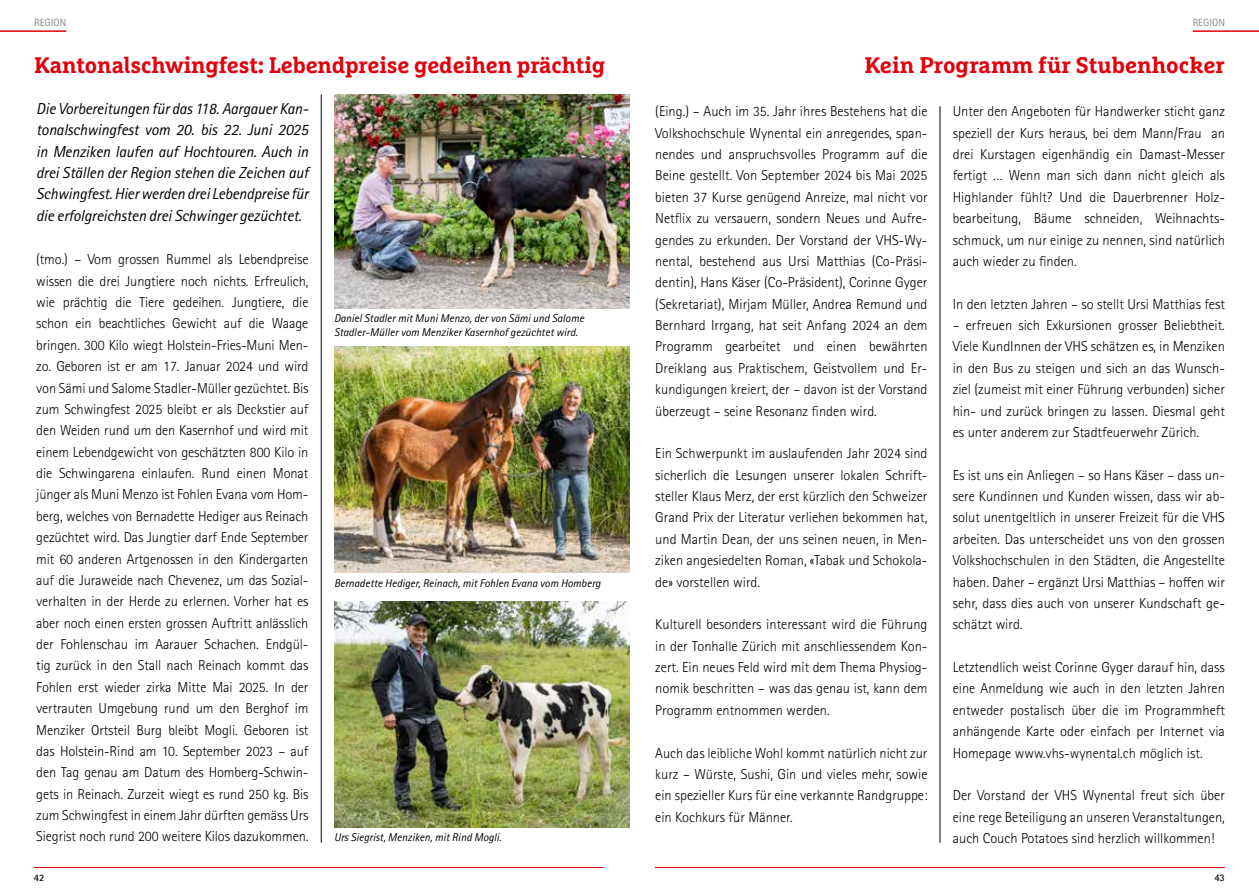
<style>
.page{position:relative;width:1259px;height:893px;background:#fff}
.page>*{position:absolute;margin:0;border:0;box-sizing:border-box;transform-origin:0 0}
.t1{font:700 22.5px "Marselis Slab Pro";letter-spacing:-.01em;color:#e3000b}
.t2{font:italic 15.9px/21.3px "Rotis Sans Serif Std";letter-spacing:-.01em;color:#000;text-align:justify}
.t3{font:300 14.4px/21.3px "Rotis Sans Serif Std";color:#000;text-align:justify}
.t4{font:italic 11.25px/13.5px "Rotis Sans Serif Std";color:#000}
.t5{font:10.5px "Rotis Sans Serif Std";color:#868786}
.t6{font:700 9.9px "Rotis Sans Serif Std";color:#000}
</style>
<div class="page">
<hr style="left:0;top:30px;width:66px;height:2px;background:#e3000b">
<hr style="left:34px;top:867px;width:570px;height:1px;background:#e3000b">
<hr style="left:1192px;top:30px;width:67px;height:2px;background:#e3000b">
<hr style="left:655px;top:867px;width:570px;height:1px;background:#e3000b">
<hr style="left:939px;top:106px;width:1px;height:737px;background:#000">
<hr style="left:321px;top:94px;width:1px;height:749px;background:#000">
<img style="left:334px;top:94px;width:295px;height:214px">
<img style="left:334px;top:347px;width:295px;height:226px">
<img style="left:334px;top:601px;width:295px;height:226px">
<p class="t5" style="left:34px;top:16px;width:34px">REGION</p>
<h1 class="t1" style="left:34px;top:51px;width:573px">Kantonalschwingfest: Lebendpreise gedeihen prächtig</h1>
<p class="t2" style="left:36px;top:98px;width:274px">Die Vorbereitungen für das 118. Aargauer Kan&shy;tonalschwingfest vom 20. bis 22. Juni 2025 in Menziken laufen auf Hochtouren. Auch in drei Ställen der Region stehen die Zeichen auf Schwingfest. Hier werden drei Lebendpreise für die erfolgreichsten drei Schwinger gezüchtet.</p>
<p class="t3" style="left:36px;top:249px;width:274px">(tmo.) – Vom grossen Rummel als Lebendpreise wissen die drei Jungtiere noch nichts. Erfreulich, wie prächtig die Tiere gedeihen. Jungtiere, die schon ein beachtliches Gewicht auf die Waage bringen. 300 Kilo wiegt Holstein-Fries-Muni Men&shy;zo. Geboren ist er am 17. Januar 2024 und wird von Sämi und Salome Stadler-Müller gezüchtet. Bis zum Schwingfest 2025 bleibt er als Deckstier auf den Weiden rund um den Kasernhof und wird mit einem Lebendgewicht von geschätzten 800 Kilo in die Schwing arena einlaufen. Rund einen Monat jünger als Muni Menzo ist Fohlen Evana vom Hom&shy;berg, welches von Bernadette Hediger aus Reinach gezüchtet wird. Das Jungtier darf Ende September mit 60 anderen Artgenossen in den Kindergarten auf die Juraweide nach Chevenez, um das Sozial&shy;verhalten in der Herde zu erlernen. Vorher hat es aber noch einen ersten grossen Auftritt anlässlich der Fohlenschau im Aarauer Schachen. Endgül&shy;tig zurück in den Stall nach Reinach kommt das Fohlen erst wieder zirka Mitte Mai 2025. In der vertrauten Umgebung rund um den Berghof im Menziker Ortsteil Burg bleibt Mogli. Geboren ist das Holstein-Rind am 10. September 2023 – auf den Tag genau am Datum des Homberg-Schwin&shy;gets in Reinach. Zurzeit wiegt es rund 250 kg. Bis zum Schwingfest in einem Jahr dürften gemäss Urs Siegrist noch rund 200 weitere Kilos dazukommen.</p>
<p class="t4" style="left:334px;top:312px;width:251px">Daniel Stadler mit Muni Menzo, der von Sämi und Salome<br>Stadler-Müller vom Menziker Kasernhof gezüchtet wird.</p>
<p class="t4" style="left:334px;top:577px;width:268px">Bernadette Hediger, Reinach, mit Fohlen Evana vom Homberg</p>
<p class="t4" style="left:334px;top:831px;width:169px">Urs Siegrist, Menziken, mit Rind Mogli.</p>
<p class="t6" style="left:34px;top:871px;width:12px">42</p>
<p class="t5" style="left:1192px;top:16px;width:34px">REGION</p>
<h1 class="t1" style="left:864px;top:51px;width:362px">Kein Programm für Stubenhocker</h1>
<p class="t3" style="left:655px;top:101px;width:274px">(Eing.) – Auch im 35. Jahr ihres Bestehens hat die Volkshochschule Wynental ein anregendes, span&shy;nendes und anspruchsvolles Programm auf die Beine gestellt. Von September 2024 bis Mai 2025 bieten 37 Kurse genügend Anreize, mal nicht vor Netflix zu versauern, sondern Neues und Aufre&shy;gendes zu erkunden. Der Vorstand der VHS-Wy&shy;nental, bestehend aus Ursi Matthias (Co-Präsi&shy;dentin), Hans Käser (Co-Präsident), Corinne Gyger (Sekretariat), Mirjam Müller, Andrea Remund und Bernhard Irrgang, hat seit Anfang 2024 an dem Programm gearbeitet und einen bewährten Dreiklang aus Praktischem, Geistvollem und Er&shy;kundigungen kreiert, der – davon ist der Vorstand überzeugt – seine Resonanz finden wird.</p>
<p class="t3" style="left:655px;top:443px;width:274px">Ein Schwerpunkt im auslaufenden Jahr 2024 sind sicherlich die Lesungen unserer lokalen Schrift&shy;steller Klaus Merz, der erst kürzlich den Schweizer Grand Prix der Literatur verliehen bekommen hat, und Martin Dean, der uns seinen neuen, in Men&shy;ziken angesiedelten Roman, «Tabak und Schokola&shy;de» vorstellen wird.</p>
<p class="t3" style="left:655px;top:614px;width:274px">Kulturell besonders interessant wird die Führung in der Tonhalle Zürich mit anschliessendem Kon&shy;zert. Ein neues Feld wird mit dem Thema Physiog&shy;nomik beschritten – was das genau ist, kann dem Programm entnommen werden.</p>
<p class="t3" style="left:655px;top:742px;width:274px">Auch das leibliche Wohl kommt natürlich nicht zur kurz – Würste, Sushi, Gin und vieles mehr, sowie ein spezieller Kurs für eine verkannte Randgruppe: ein Kochkurs für Männer.</p>
<p class="t3" style="left:952px;top:101px;width:274px">Unter den Angeboten für Handwerker sticht ganz speziell der Kurs heraus, bei dem Mann/Frau an drei Kurstagen eigenhändig ein Damast-Messer fertigt … Wenn man sich dann nicht gleich als Highlander fühlt? Und die Dauerbrenner Holz&shy;bearbeitung, Bäume schneiden, Weihnachts&shy;schmuck, um nur einige zu nennen, sind natürlich auch wieder zu finden.</p>
<p class="t3" style="left:952px;top:293px;width:274px">In den letzten Jahren – so stellt Ursi Matthias fest</p>
<p class="t3" style="left:952px;top:315px;width:274px">– erfreuen sich Exkursionen grosser Beliebtheit.<br>Viele KundInnen der VHS schätzen es, in Menziken in den Bus zu steigen und sich an das Wunsch&shy;ziel (zumeist mit einer Führung verbunden) sicher hin- und zurück bringen zu lassen. Diesmal geht es unter anderem zur Stadtfeuerwehr Zürich.</p>
<p class="t3" style="left:952px;top:464px;width:274px">Es ist uns ein Anliegen – so Hans Käser – dass un&shy;sere Kundinnen und Kunden wissen, dass wir ab&shy;solut unentgeltlich in unserer Freizeit für die VHS arbeiten. Das unterscheidet uns von den grossen Volkshochschulen in den Städten, die Angestellte haben. Daher – ergänzt Ursi Matthias – hoffen wir sehr, dass dies auch von unserer Kundschaft ge&shy;schätzt wird.</p>
<p class="t3" style="left:952px;top:657px;width:274px">Letztendlich weist Corinne Gyger darauf hin, dass eine Anmeldung wie auch in den letzten Jahren entweder postalisch über die im Programmheft anhängende Karte oder einfach per Internet via Homepage www.vhs-wynental.ch möglich ist.</p>
<p class="t3" style="left:952px;top:785px;width:274px">Der Vorstand der VHS Wynental freut sich über eine rege Beteiligung an unseren Veranstaltungen, auch Couch Potatoes sind herzlich willkommen!</p>
<p class="t6" style="left:1214px;top:871px;width:12px">43</p>
</div>
